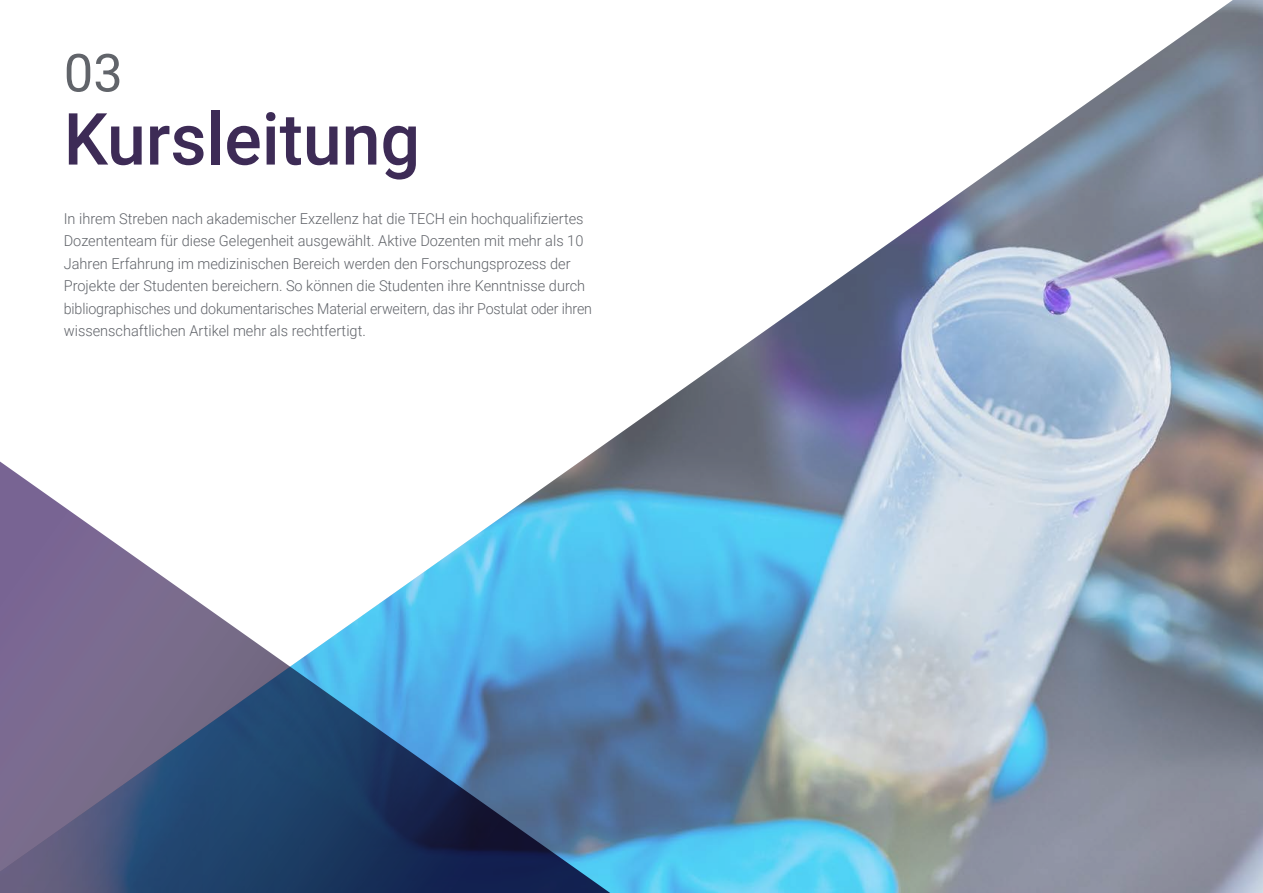
<style>
.page{position:relative;width:1263px;height:893px;background:#fff}
.page>*{position:absolute;margin:0;border:0;box-sizing:border-box;transform-origin:0 0}
.t1{font:500 72px "Roboto";color:#3d2b56}
.t2{font:52.5px "Roboto";color:#61646a}
.t3{font:300 15px/22.5px "Roboto";color:#61646a}
</style>
<div class="page">
<img style="left:602px;top:0;width:661px;height:893px">
<svg style="left:0;top:446px;width:640px;height:447px"></svg>
<h2 class="t2" style="left:64px;top:36px;width:61px">03</h2>
<h1 class="t1" style="left:64px;top:89px;width:358px">Kursleitung</h1>
<p class="t3" style="left:64px;top:207px;width:530px">In ihrem Streben nach akademischer Exzellenz hat die TECH ein hochqualifiziertes Dozententeam für diese Gelegenheit ausgewählt. Aktive Dozenten mit mehr als 10<br>Jahren Erfahrung im medizinischen Bereich werden den Forschungsprozess der Projekte der Studenten bereichern. So können die Studenten ihre Kenntnisse durch bibliographisches und dokumentarisches Material erweitern, das ihr Postulat oder ihren wissenschaftlichen Artikel mehr als rechtfertigt.</p>
</div>
